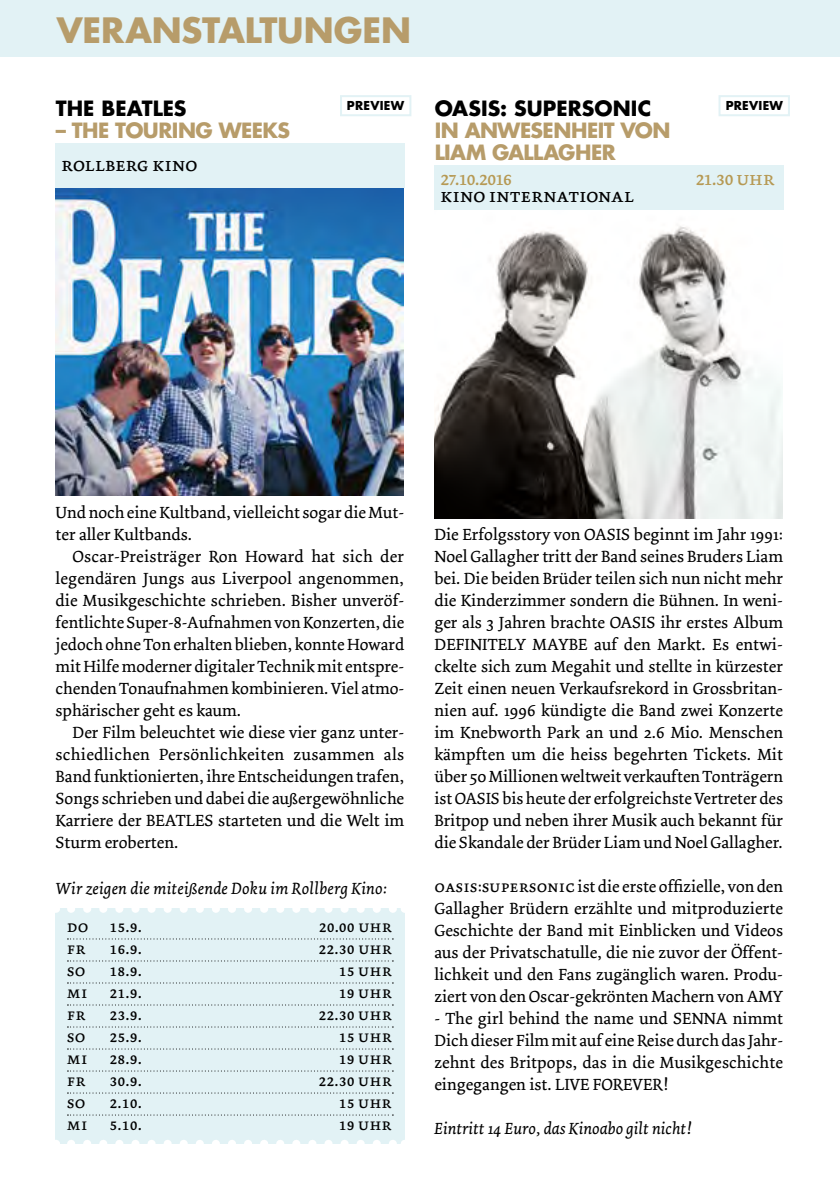
<style>
.page{position:relative;width:840px;height:1191px;background:#fff}
.page>*{position:absolute;margin:0;border:0;box-sizing:border-box;transform-origin:0 0}
.t1{font:700 34px "Futura";letter-spacing:-.005em;color:#b79c6a}
.t2{font:700 20.4px/22px "Futura";letter-spacing:-.025em;color:#b79c6a}
.t3{font:700 20.4px "Futura";color:#000}
.t4{font:20px "Dolly Small Caps";letter-spacing:-.025em;color:#000}
.t5{font:20px "Dolly Small Caps";letter-spacing:-.065em;color:#b69953}
.t6{font:17px/22px "Dolly";color:#000;text-align:justify}
.t7{font:17px "Dolly Small Caps";color:#000}
.t8{font:italic 17px "Dolly";letter-spacing:.01em;color:#000}
.t9{font:700 12px "Futura";letter-spacing:.02em;color:#000}
.s1{font-family:"Dolly Small Caps"}
</style>
<div class="page">
<div style="left:0;top:0;width:839px;height:57px;background:#e2f2f5"></div>
<img style="left:434px;top:226px;width:348px;height:292px">
<div style="left:434px;top:166px;width:349px;height:44px;background:#e2f2f5"></div>
<div style="left:55px;top:909px;width:349px;height:235px;background:#e2f2f5"></div>
<svg style="left:71px;top:1140px;width:325px;height:4px"></svg>
<svg style="left:71px;top:908px;width:325px;height:5px"></svg>
<img style="left:55px;top:187px;width:348px;height:308px">
<svg style="left:67px;top:938px;width:326px;height:1px"></svg>
<svg style="left:67px;top:960px;width:326px;height:1px"></svg>
<svg style="left:67px;top:982px;width:326px;height:1px"></svg>
<svg style="left:67px;top:1004px;width:326px;height:1px"></svg>
<svg style="left:67px;top:1026px;width:326px;height:1px"></svg>
<svg style="left:67px;top:1048px;width:326px;height:1px"></svg>
<svg style="left:67px;top:1070px;width:326px;height:1px"></svg>
<svg style="left:67px;top:1092px;width:326px;height:1px"></svg>
<svg style="left:67px;top:1114px;width:326px;height:1px"></svg>
<div style="left:56px;top:144px;width:348px;height:44px;background:#e2f2f5"></div>
<div style="left:340px;top:95px;width:71px;height:21px;border:2px solid #e2f2f5"></div>
<div style="left:718px;top:95px;width:71px;height:21px;border:2px solid #e2f2f5"></div>
<h1 class="t1" style="left:57px;top:7px;width:355px">VERANSTALTUNGEN</h1>
<p class="t3" style="left:56px;top:94px;width:132px">THE BEATLES</p>
<p class="t9" style="left:347px;top:97px;width:59px">PREVIEW</p>
<p class="t2" style="left:56px;top:119px;width:236px">– THE TOURING WEEKS</p>
<p class="t4" style="left:61px;top:153px;width:138px">rollberg kino</p>
<p class="t3" style="left:434px;top:94px;width:218px">OASIS: SUPERSONIC</p>
<p class="t9" style="left:725px;top:97px;width:59px">PREVIEW</p>
<p class="t2" style="left:434px;top:119px;width:237px">IN ANWESENHEIT VON<br>LIAM GALLAGHER</p>
<p class="t5" style="left:440px;top:166px;width:74px">27.10.2016</p>
<p class="t5" style="left:695px;top:166px;width:81px">21.30 uhr</p>
<p class="t4" style="left:440px;top:183px;width:196px">kino international</p>
<p class="t6" style="left:56px;top:502px;width:350px">Und noch eine Kultband, vielleicht sogar die Mut&shy;ter aller Kultbands.</p>
<p class="t6" style="left:56px;top:546px;width:350px;text-indent:17px">Oscar-Preisträger Ron Howard hat sich der legendären Jungs aus Liverpool angenommen, die Musikgeschichte schrieben. Bisher unveröf&shy;fentlichte Super-8-Aufnahmen von Konzerten, die jedoch ohne Ton erhalten blieben, konnte Howard mit Hilfe moderner digitaler Technik mit entspre&shy;chenden Tonaufnahmen kombinieren. Viel atmo&shy;sphärischer geht es kaum.</p>
<p class="t6" style="left:56px;top:722px;width:350px;text-indent:17px">Der Film beleuchtet wie diese vier ganz unter&shy;schiedlichen Persönlichkeiten zusammen als Band funktionierten, ihre Entscheidungen trafen, Songs schrieben und dabei die außergewöhnliche Karriere der BEATLES starteten und die Welt im Sturm eroberten.</p>
<p class="t8" style="left:56px;top:878px;width:332px">Wir zeigen die miteißende Doku im Rollberg Kino:</p>
<p class="t7" style="left:67px;top:916px;width:77px">do 15.9.</p>
<p class="t7" style="left:318px;top:916px;width:75px">20.00 uhr</p>
<p class="t7" style="left:67px;top:938px;width:20px">fr</p>
<p class="t7" style="left:110px;top:938px;width:34px">16.9.</p>
<p class="t7" style="left:318px;top:938px;width:75px">22.30 uhr</p>
<p class="t7" style="left:67px;top:960px;width:20px">so</p>
<p class="t7" style="left:109px;top:960px;width:34px">18.9.</p>
<p class="t7" style="left:339px;top:960px;width:54px">15 uhr</p>
<p class="t7" style="left:67px;top:982px;width:22px">mi</p>
<p class="t7" style="left:109px;top:982px;width:34px">21.9.</p>
<p class="t7" style="left:339px;top:982px;width:54px">19 uhr</p>
<p class="t7" style="left:67px;top:1004px;width:20px">fr</p>
<p class="t7" style="left:109px;top:1004px;width:34px">23.9.</p>
<p class="t7" style="left:318px;top:1004px;width:75px">22.30 uhr</p>
<p class="t7" style="left:67px;top:1026px;width:20px">so</p>
<p class="t7" style="left:109px;top:1026px;width:34px">25.9.</p>
<p class="t7" style="left:339px;top:1026px;width:54px">15 uhr</p>
<p class="t7" style="left:67px;top:1048px;width:22px">mi</p>
<p class="t7" style="left:109px;top:1048px;width:34px">28.9.</p>
<p class="t7" style="left:339px;top:1048px;width:54px">19 uhr</p>
<p class="t7" style="left:67px;top:1070px;width:20px">fr</p>
<p class="t7" style="left:109px;top:1070px;width:34px">30.9.</p>
<p class="t7" style="left:318px;top:1070px;width:75px">22.30 uhr</p>
<p class="t7" style="left:67px;top:1092px;width:20px">so</p>
<p class="t7" style="left:109px;top:1092px;width:34px">2.10.</p>
<p class="t7" style="left:338px;top:1092px;width:54px">15 uhr</p>
<p class="t7" style="left:67px;top:1114px;width:22px">mi</p>
<p class="t7" style="left:109px;top:1114px;width:34px">5.10.</p>
<p class="t7" style="left:338px;top:1114px;width:54px">19 uhr</p>
<p class="t6" style="left:434px;top:524px;width:350px">Die Erfolgsstory von OASIS beginnt im Jahr 1991:<br>Noel Gallagher tritt der Band seines Bruders Liam bei. Die beiden Brüder teilen sich nun nicht mehr die Kinderzimmer sondern die Bühnen. In weni&shy;ger als 3 Jahren brachte OASIS ihr erstes Album DEFINITELY MAYBE auf den Markt. Es entwi&shy;ckelte sich zum Megahit und stellte in kürzester Zeit einen neuen Verkaufsrekord in Grossbritan&shy;nien auf. 1996 kündigte die Band zwei Konzerte im Knebworth Park an und 2.6 Mio. Menschen kämpften um die heiss begehrten Tickets. Mit über 50 Millionen weltweit verkauften Tonträgern ist OASIS bis heute der erfolgreichste Vertreter des Britpop und neben ihrer Musik auch bekannt für die Skandale der Brüder Liam und Noel Gallagher.</p>
<p class="t6" style="left:434px;top:876px;width:350px"><span class="s1">oasis:supersonic</span> ist die erste offizielle, von den Gallagher Brüdern erzählte und mitproduzierte Geschichte der Band mit Einblicken und Videos aus der Privatschatulle, die nie zuvor der Öffent&shy;lichkeit und den Fans zugänglich waren. Produ&shy;ziert von den Oscar-gekrönten Machern von AMY</p>
<p class="t6" style="left:434px;top:1008px;width:350px">- The girl behind the name und SENNA nimmt Dich dieser Film mit auf eine Reise durch das Jahr&shy;zehnt des Britpops, das in die Musikgeschichte eingegangen ist. LIVE FOREVER!</p>
<p class="t8" style="left:434px;top:1118px;width:259px">Eintritt 14 Euro, das Kinoabo gilt nicht!</p>
</div>
